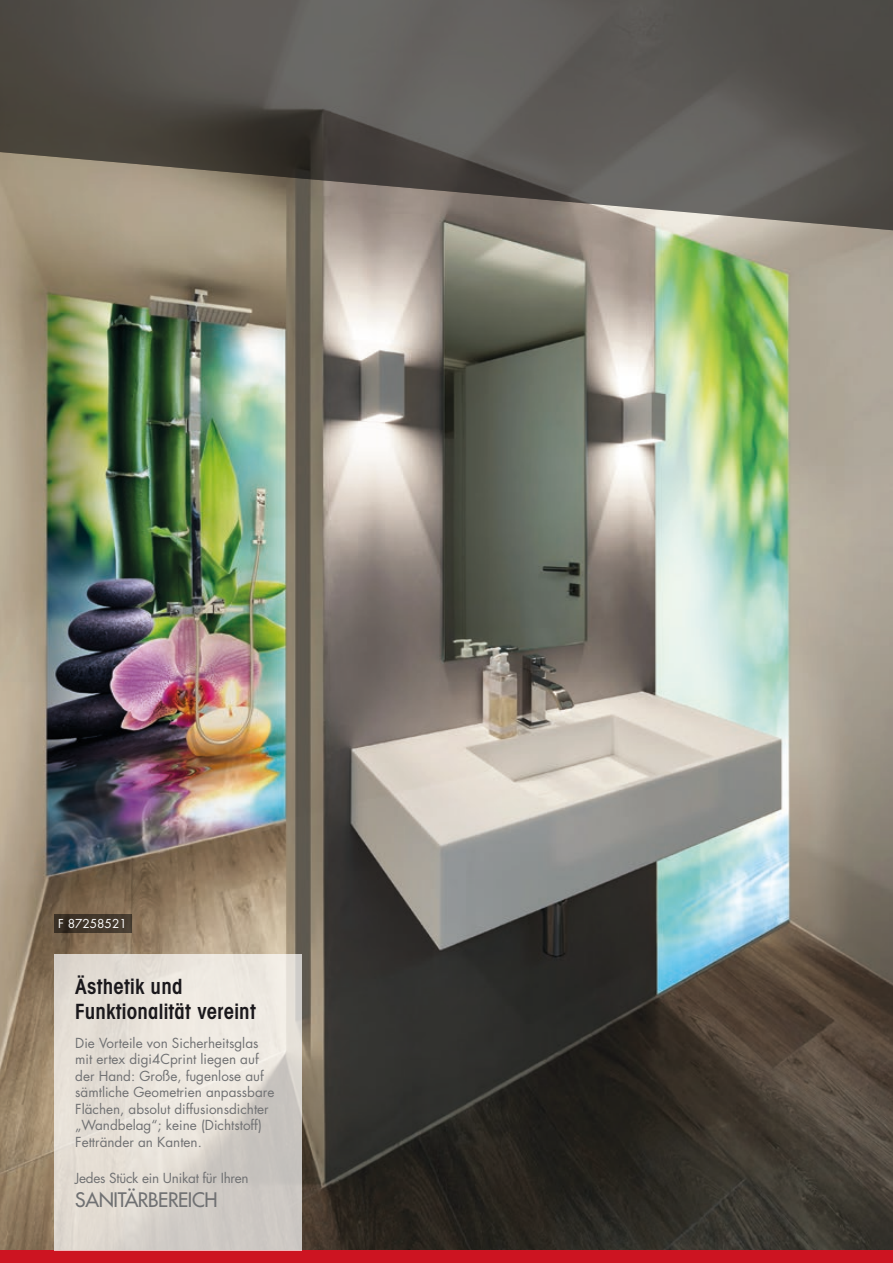
<style>
.page{position:relative;width:893px;height:1263px;background:#fff}
.page>*{position:absolute;margin:0;border:0;box-sizing:border-box;transform-origin:0 0}
.t1{font:600 condensed 21px/25.2px "Avant Garde";letter-spacing:.01em;color:#1a181c}
.t2{font:500 19.5px "Futura CE";letter-spacing:-.02em;color:#707173}
.t3{font:13.5px/16.5px "Futura CE";color:#707173}
.t4{font:13.5px "Futura CE";letter-spacing:-.02em;color:#707173}
.t5{font:12px "Futura CE";color:#fff}
</style>
<div class="page">
<img style="left:0;top:310px;width:893px;height:940px">
<svg style="left:0;top:264px;width:893px;height:46px;background:#99997d"></svg>
<svg style="left:0;top:0;width:893px;height:264px;background:#6c675f"></svg>
<div style="left:0;top:1250px;width:893px;height:13px;background:#cd1421"></div>
<svg style="left:54px;top:954px;width:247px;height:296px;background:#e0dbd3"></svg>
<svg style="left:54px;top:915px;width:77px;height:18px"></svg>
<p class="t5" style="left:58px;top:916px;width:70px">F 87258521</p>
<h1 class="t1" style="left:75px;top:973px;width:182px">Ästhetik und<br>Funktionalität vereint</h1>
<p class="t3" style="left:75px;top:1034px;width:201px">Die Vorteile von Sicherheitsglas mit ertex digi4Cprint liegen auf der Hand: Große, fugenlose auf sämtliche Geometrien anpassbare<br>Flächen, absolut diffusionsdichter „Wandbelag“; keine (Dichtstoff)<br>Fettränder an Kanten.</p>
<p class="t4" style="left:75px;top:1170px;width:175px">Jedes Stück ein Unikat für Ihren</p>
<h2 class="t2" style="left:75px;top:1185px;width:144px">SANITÄRBEREICH</h2>
</div>
